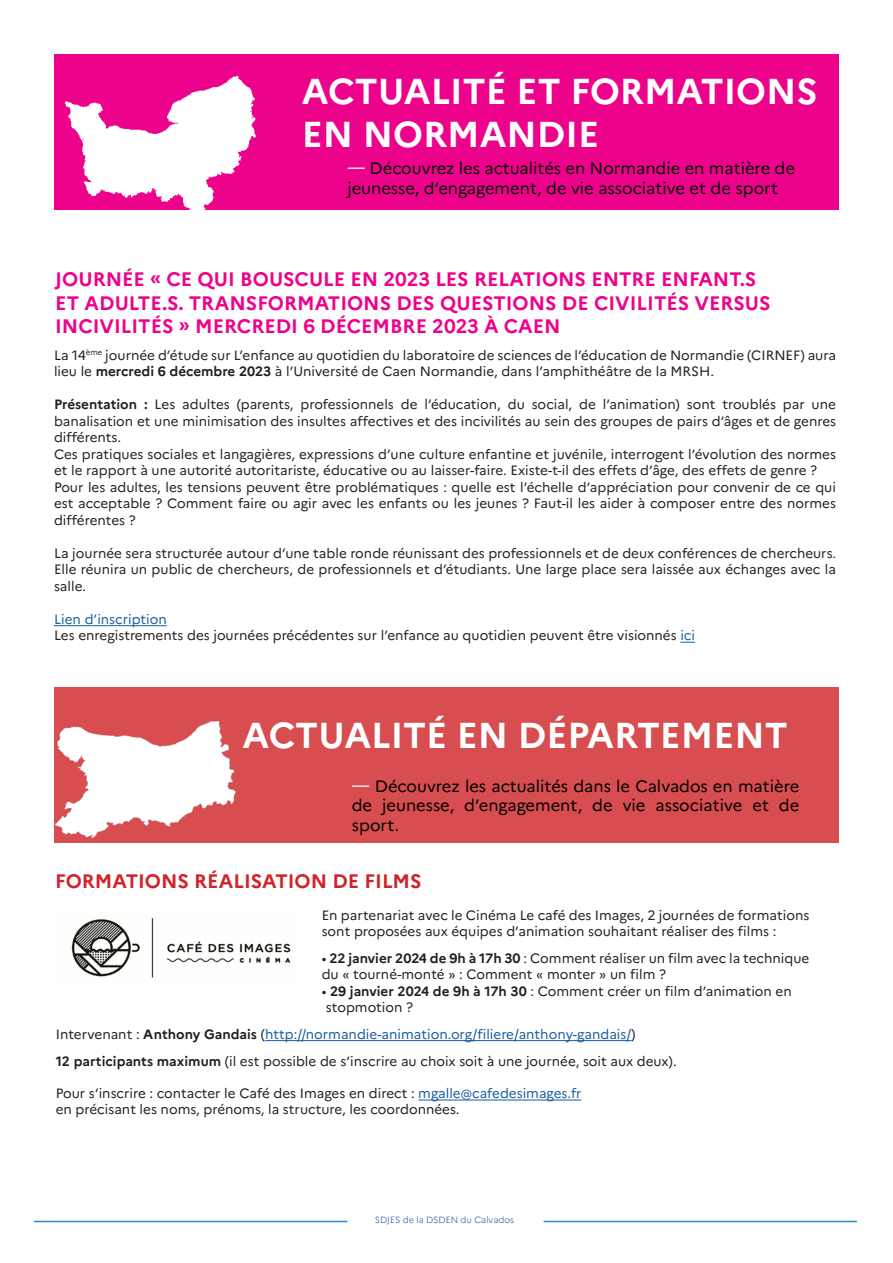
<style>
.page{position:relative;width:893px;height:1263px;background:#fff}
.page>*{position:absolute;margin:0;border:0;box-sizing:border-box;transform-origin:0 0}
.t1{font:700 36px/43.2px "Marianne";color:#fff}
.t2{font:700 19.5px/23.4px "Marianne";color:#ed028c}
.t3{font:700 19.5px "Marianne";color:#d1232a}
.t4{font:16.5px/19.8px "Marianne";color:#000}
.t5{font:13.5px/16.5px "Marianne";color:#231f20}
.t6{font:13.5px "Marianne";color:#175d9e}
.t7{font:300 9px "Marianne";color:#24569e}
.s1{color:#fff}
.s2{font-weight:700}
.s3{color:#175d9e}
.s4{color:#231f20}
.s5{font-weight:700;color:#231f20}
</style>
<div class="page">
<hr style="left:34px;top:1221px;width:313px;height:1px;background:#238fb7">
<hr style="left:544px;top:1221px;width:313px;height:1px;background:#238fb7">
<hr style="left:54px;top:625px;width:113px;height:1px;background:#175d9e">
<svg style="left:680px;top:642px;width:15px;height:1px"></svg>
<hr style="left:265px;top:1040px;width:366px;height:1px;background:#175d9e">
<hr style="left:418px;top:1099px;width:163px;height:1px;background:#175d9e">
<div style="left:54px;top:54px;width:785px;height:155px;background:#ed028c"></div>
<img style="left:65px;top:77px;width:190px;height:133px">
<div style="left:105px;top:145px;width:97px;height:35px;background:#fff"></div>
<div style="left:181px;top:167px;width:21px;height:29px;background:#fff"></div>
<div style="left:54px;top:687px;width:785px;height:155px;background:#d74d50"></div>
<img style="left:56px;top:721px;width:179px;height:116px">
<img style="left:71px;top:917px;width:220px;height:61px">
<p class="t1" style="left:302px;top:69px;width:517px">ACTUALITÉ ET FORMATIONS<br>EN NORMANDIE</p>
<p class="t4" style="left:347px;top:158px;width:449px"><span class="s1">—</span> Découvrez les actualités en Normandie en matière de jeunesse, d’engagement, de vie associative et de sport</p>
<p class="t2" style="left:55px;top:267px;width:717px">JOURNÉE « CE QUI BOUSCULE EN 2023 LES RELATIONS ENTRE ENFANT.S<br>ET ADULTE.S. TRANSFORMATIONS DES QUESTIONS DE CIVILITÉS VERSUS<br>INCIVILITÉS » MERCREDI 6 DÉCEMBRE 2023 À CAEN</p>
<p class="t5" style="left:54px;top:347px;width:784px">La 14<sup>ème</sup> journée d’étude sur L’enfance au quotidien du laboratoire de sciences de l’éducation de Normandie (CIRNEF) aura lieu le <span class="s2">mercredi 6 décembre 2023</span> à l’Université de Caen Normandie, dans l’amphithéâtre de la MRSH.</p>
<p class="t5" style="left:54px;top:396px;width:784px;text-align:justify"><span class="s2">Présentation :</span> Les adultes (parents, professionnels de l’éducation, du social, de l’animation) sont troublés par une banalisation et une minimisation des insultes affectives et des incivilités au sein des groupes de pairs d’âges et de genres différents.</p>
<p class="t5" style="left:54px;top:446px;width:784px">Ces pratiques sociales et langagières, expressions d’une culture enfantine et juvénile, interrogent l’évolution des normes et le rapport à une autorité autoritariste, éducative ou au laisser-faire. Existe-t-il des effets d’âge, des effets de genre ?</p>
<p class="t5" style="left:54px;top:479px;width:783px;text-align:justify">Pour les adultes, les tensions peuvent être problématiques : quelle est l’échelle d’appréciation pour convenir de ce qui est acceptable ? Comment faire ou agir avec les enfants ou les jeunes ? Faut-il les aider à composer entre des normes différentes ?</p>
<p class="t5" style="left:54px;top:545px;width:784px;text-align:justify">La journée sera structurée autour d’une table ronde réunissant des professionnels et de deux conférences de chercheurs.<br>Elle réunira un public de chercheurs, de professionnels et d’étudiants. Une large place sera laissée aux échanges avec la salle.</p>
<p class="t6" style="left:54px;top:611px;width:114px">Lien d’inscription</p>
<p class="t5" style="left:54px;top:627px;width:643px">Les enregistrements des journées précédentes sur l’enfance au quotidien peuvent être visionnés <span class="s3">ici</span></p>
<p class="t1" style="left:242px;top:714px;width:547px">ACTUALITÉ EN DÉPARTEMENT</p>
<p class="t4" style="left:352px;top:776px;width:449px;text-align:justify"><span class="s1">—</span> Découvrez les actualités dans le Calvados en matière de jeunesse, d’engagement, de vie associative et de sport.</p>
<p class="t3" style="left:55px;top:869px;width:368px">FORMATIONS RÉALISATION DE FILMS</p>
<p class="t5" style="left:322px;top:907px;width:489px">En partenariat avec le Cinéma Le café des Images, 2 journées de formations sont proposées aux équipes d’animation souhaitant réaliser des films :</p>
<p class="t5" style="left:322px;top:950px;width:489px">• <span class="s2">22 janvier 2024 de 9h à 17h 30</span> : Comment réaliser un film avec la technique du « tourné-monté » : Comment « monter » un film ?</p>
<p class="t5" style="left:322px;top:983px;width:472px">• <span class="s2">29 janvier 2024 de 9h à 17h 30</span> : Comment créer un film d’animation en stopmotion ?</p>
<p class="t6" style="left:56px;top:1026px;width:581px"><span class="s4">Intervenant :</span> <span class="s5">Anthony Gandais</span> <span class="s4">(</span>http://normandie-animation.org/filiere/anthony-gandais/<span class="s4">)</span></p>
<p class="t5" style="left:56px;top:1053px;width:622px"><span class="s2">12 participants maximum</span> (il est possible de s’inscrire au choix soit à une journée, soit aux deux).</p>
<p class="t5" style="left:56px;top:1085px;width:527px">Pour s’inscrire : contacter le Café des Images en direct : <span class="s3">mgalle@cafedesimages.fr</span></p>
<p class="t5" style="left:56px;top:1101px;width:405px">en précisant les noms, prénoms, la structure, les coordonnées.</p>
<p class="t7" style="left:375px;top:1214px;width:141px">SDJES de la DSDEN du Calvados</p>
</div>
